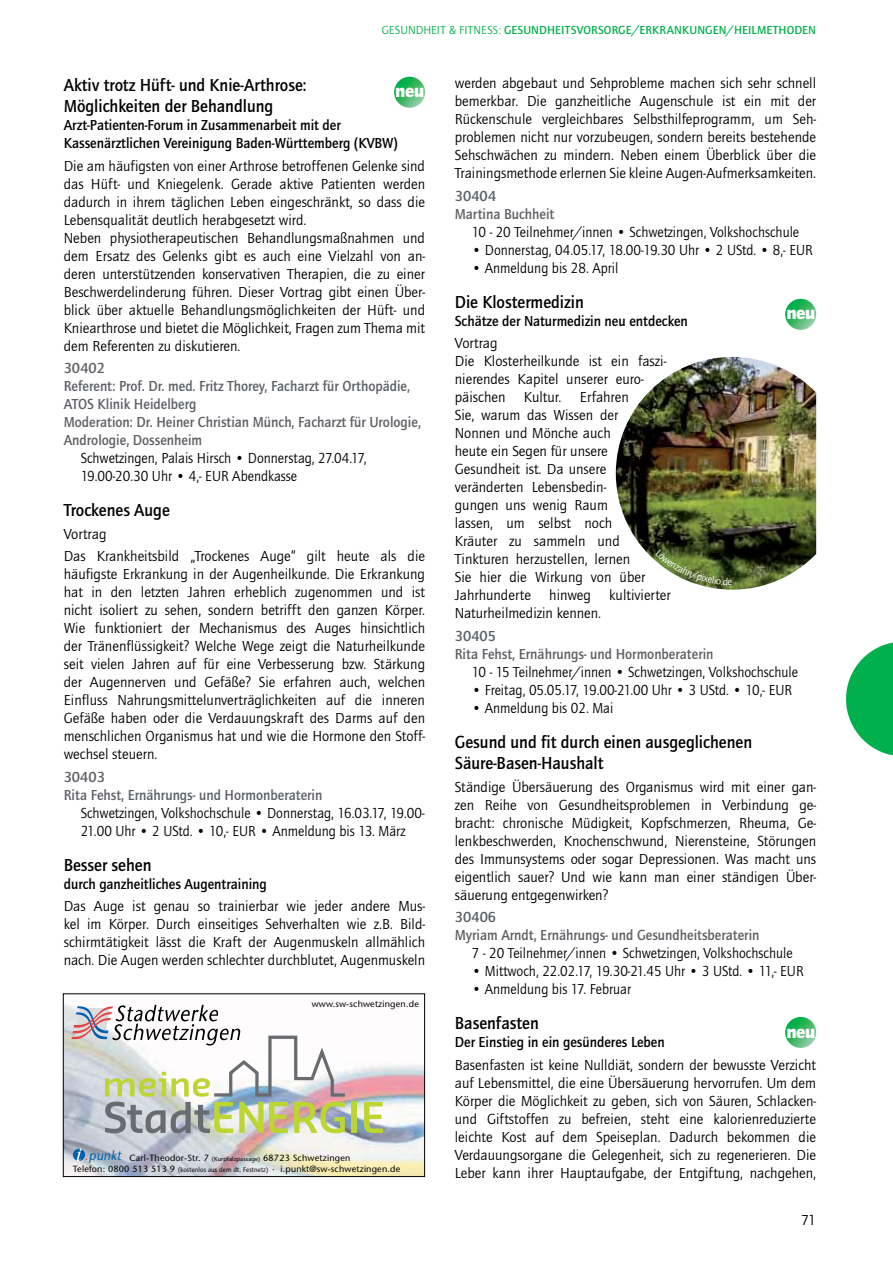
<style>
.page{position:relative;width:893px;height:1263px;background:#fff}
.page>*{position:absolute;margin:0;border:0;box-sizing:border-box;transform-origin:0 0}
.t1{font:900 18.75px "Quay Itc T";letter-spacing:-.02em;color:#fff}
.t2{font:700 18px/21.6px "Quay Itc T";color:#000;scale:.95 1}
.t3{font:15px/18px "Quay Itc T";color:#000;text-align:justify}
.t4{font:15px/18px "Quay Itc T";color:#000;scale:.95 1}
.t5{font:700 15px/18px "Quay Itc T";color:#5c5f64}
.t6{font:700 15px/18px "Quay Itc T";color:#000;scale:.95 1}
.t7{font:italic 13.35px "Stone Sans";color:#0060ae;scale:.88 1}
.t8{font:700 12px "Quay Itc T";letter-spacing:.005em;color:#00b04c}
.t9{font:9px/10.8px "Stone Sans";letter-spacing:.02em;color:#000}
.s1{font-weight:400}
.s2{color:#e34441}
.s3{font-size:6px}
.s4{font-size:6.75px}
</style>
<div class="page">
<svg style="left:846px;top:642px;width:47px;height:114px"></svg>
<img style="left:785px;top:1017px;width:31px;height:31px;border-radius:50%">
<img style="left:65px;top:1004px;width:358px;height:171px">
<div style="left:63px;top:994px;width:362px;height:183px;border:1px solid #000"></div>
<div style="left:73px;top:1149px;width:12px;height:12px;background:#0060ae;border-radius:50%"></div>
<svg style="left:77px;top:1149px;width:5px;height:12px"></svg>
<div style="left:351px;top:1102px;width:6px;height:31px;background:#bdd531"></div>
<svg style="left:364px;top:1102px;width:19px;height:31px"></svg>
<img style="left:71px;top:1005px;width:277px;height:128px">
<img style="left:785px;top:299px;width:31px;height:31px;border-radius:50%">
<img style="left:616px;top:357px;width:200px;height:233px">
<img style="left:394px;top:77px;width:31px;height:31px;border-radius:50%">
<svg style="left:655px;top:550px;width:77px;height:35px"></svg>
<p class="t8" style="left:382px;top:25px;width:436px"><span class="s1">GESUNDHEIT &amp; FITNESS:</span> GESUNDHEITSVORSORGE/ERKRANKUNGEN/HEILMETHODEN</p>
<p class="t2" style="left:64px;top:75px;width:257px">Aktiv trotz Hüft- und Knie-Arthrose:<br>Möglichkeiten der Behandlung</p>
<p class="t6" style="left:64px;top:117px;width:353px">Arzt-Patienten-Forum in Zusammenarbeit mit der<br>Kassenärztlichen Vereinigung Baden-Württemberg (KVBW)</p>
<p class="t3" style="left:64px;top:158px;width:363px;text-align:left">Die am häufigsten von einer Arthrose betroffenen Gelenke sind das Hüft- und Kniegelenk. Gerade aktive Patienten werden dadurch in ihrem täglichen Leben eingeschränkt, so dass die Lebensqualität deutlich herabgesetzt wird.<br>Neben physiotherapeutischen Behandlungsmaßnahmen und dem Ersatz des Gelenks gibt es auch eine Vielzahl von an&shy;deren unterstützenden konservativen Therapien, die zu einer Beschwerdelinderung führen. Dieser Vortrag gibt einen Über&shy;blick über aktuelle Behandlungsmöglichkeiten der Hüft- und Kniearthrose und bietet die Möglichkeit, Fragen zum Thema mit dem Referenten zu diskutieren.</p>
<p class="t5" style="left:64px;top:360px;width:359px">30402<br>Referent: Prof. Dr. med. Fritz Thorey, Facharzt für Orthopädie, ATOS Klinik Heidelberg<br>Moderation: Dr. Heiner Christian Münch, Facharzt für Urologie, Andrologie, Dossenheim</p>
<p class="t4" style="left:81px;top:450px;width:302px">Schwetzingen, Palais Hirsch • Donnerstag, 27.04.17,<br>19.00-20.30 Uhr • 4,- EUR Abendkasse</p>
<p class="t2" style="left:64px;top:500px;width:113px">Trockenes Auge</p>
<p class="t3" style="left:64px;top:524px;width:363px;line-height:22.5px">Vortrag<br>Das Krankheitsbild „Trockenes Auge“ gilt heute als die</p>
<p class="t3" style="left:64px;top:566px;width:363px">häufigste Erkrankung in der Augenheilkunde. Die Erkrankung hat in den letzten Jahren erheblich zugenommen und ist nicht isoliert zu sehen, sondern betrifft den ganzen Körper.<br>Wie funktioniert der Mechanismus des Auges hinsichtlich der Tränenflüssigkeit? Welche Wege zeigt die Naturheilkunde seit vielen Jahren auf für eine Verbesserung bzw. Stärkung der Augennerven und Gefäße? Sie erfahren auch, welchen Einfluss Nahrungsmittelunverträglichkeiten auf die inneren Gefäße haben oder die Verdauungskraft des Darms auf den menschlichen Organismus hat und wie die Hormone den Stoff&shy;wechsel steuern.</p>
<p class="t5" style="left:64px;top:768px;width:260px">30403<br>Rita Fehst, Ernährungs- und Hormonberaterin</p>
<p class="t4" style="left:81px;top:805px;width:363px">Schwetzingen, Volkshochschule • Donnerstag, 16.03.17, 19.00-<br>21.00 Uhr • 2 UStd. • 10,- EUR • Anmeldung bis 13. März</p>
<p class="t2" style="left:64px;top:855px;width:94px">Besser sehen</p>
<p class="t6" style="left:64px;top:875px;width:215px">durch ganzheitliches Augentraining</p>
<p class="t3" style="left:64px;top:898px;width:363px">Das Auge ist genau so trainierbar wie jeder andere Mus&shy;kel im Körper. Durch einseitiges Sehverhalten wie z.B. Bild&shy;schirmtätigkeit lässt die Kraft der Augenmuskeln all mählich nach. Die Augen werden schlechter durchblutet, Augenmuskeln</p>
<p class="t1" style="left:395px;top:80px;width:31px">neu</p>
<p class="t9" style="left:312px;top:999px;width:109px">www.sw-schwetzingen.de</p>
<p class="t7" style="left:85px;top:1150px;width:46px"><span class="s2">.</span>punkt</p>
<p class="t9" style="left:73px;top:1153px;width:329px;text-indent:57px">Carl-Theodor-Str. 7 <span class="s3">(Kurpfalzpassage)</span> 68723 Schwetzingen<br>Telefon: 0800 513 513 9 <span class="s4">(kostenlos aus dem dt. Festnetz)</span> · i.punkt@sw-schwetzingen.de</p>
<p class="t3" style="left:455px;top:76px;width:363px">werden abgebaut und Sehprobleme machen sich sehr schnell bemerkbar. Die ganzheitliche Augenschule ist ein mit der Rückenschule vergleichbares Selbsthilfeprogramm, um Seh&shy;problemen nicht nur vorzubeugen, sondern bereits be stehende Sehschwächen zu mindern. Neben einem Überblick über die Trainingsmethode erlernen Sie kleine Augen-Aufmerksamkeiten.</p>
<p class="t5" style="left:455px;top:188px;width:101px">30404<br>Martina Buchheit</p>
<p class="t4" style="left:472px;top:224px;width:346px">10 - 20 Teilnehmer/innen • Schwetzingen, Volkshochschule</p>
<p class="t4" style="left:472px;top:242px;width:360px">• Donnerstag, 04.05.17, 18.00-19.30 Uhr • 2 UStd. • 8,- EUR</p>
<p class="t4" style="left:472px;top:260px;width:156px">• Anmeldung bis 28. April</p>
<p class="t2" style="left:455px;top:292px;width:137px">Die Klostermedizin</p>
<p class="t6" style="left:455px;top:313px;width:247px">Schätze der Naturmedizin neu entdecken</p>
<p class="t3" style="left:455px;top:336px;width:217px;text-align:left">Vortrag<br>Die Klosterheilkunde ist ein faszi&shy;nierendes Kapitel unserer euro-<br>pä ischen Kultur. Erfahren<br>Sie, warum das Wissen der<br>Nonnen und Mönche auch<br>heute ein Segen für unsere<br>Ge sundheit ist. Da unsere veränderten Le bens be din-<br>gungen uns wenig Raum<br>lassen, um selbst noch<br>Kräuter zu sammeln und<br>Tink turen her zu stellen, lernen<br>Sie hier die Wir kung von über<br>Jahrhunderte hinweg kul tivierter<br>Natur heilmedizin kennen.</p>
<p class="t5" style="left:455px;top:628px;width:260px">30405<br>Rita Fehst, Ernährungs- und Hormonberaterin</p>
<p class="t4" style="left:472px;top:664px;width:345px">10 - 15 Teilnehmer/innen • Schwetzingen, Volkshochschule</p>
<p class="t4" style="left:472px;top:682px;width:339px">• Freitag, 05.05.17, 19.00-21.00 Uhr • 3 UStd. • 10,- EUR</p>
<p class="t4" style="left:472px;top:700px;width:150px">• Anmeldung bis 02. Mai</p>
<p class="t2" style="left:455px;top:732px;width:314px">Gesund und fit durch einen ausgeglichenen<br>Säure-Basen-Haushalt</p>
<p class="t3" style="left:455px;top:779px;width:363px">Ständige Übersäuerung des Organismus wird mit einer gan&shy;zen Reihe von Gesundheitsproblemen in Verbindung ge&shy;bracht: chronische Müdigkeit, Kopfschmerzen, Rheuma, Ge&shy;lenk beschwerden, Knochenschwund, Nierensteine, Störun gen des Immunsystems oder sogar Depressionen. Was macht uns eigentlich sauer? Und wie kann man einer ständigen Über&shy;säuerung entgegenwirken?</p>
<p class="t5" style="left:455px;top:909px;width:306px">30406<br>Myriam Arndt, Ernährungs- und Gesundheitsberaterin</p>
<p class="t4" style="left:472px;top:945px;width:339px">7 - 20 Teilnehmer/innen • Schwetzingen, Volkshochschule</p>
<p class="t4" style="left:472px;top:963px;width:351px">• Mittwoch, 22.02.17, 19.30-21.45 Uhr • 3 UStd. • 11,- EUR</p>
<p class="t4" style="left:472px;top:981px;width:169px">• Anmeldung bis 17. Februar</p>
<p class="t2" style="left:455px;top:1014px;width:90px">Basenfasten</p>
<p class="t6" style="left:455px;top:1034px;width:222px">Der Einstieg in ein gesünderes Leben</p>
<p class="t3" style="left:455px;top:1057px;width:363px">Basenfasten ist keine Nulldiät, sondern der bewusste Verzicht auf Lebensmittel, die eine Übersäuerung hervorrufen. Um dem Körper die Möglichkeit zu geben, sich von Säuren, Schlacken&shy;und Giftstoffen zu befreien, steht eine kalorienreduzierte leichte Kost auf dem Speiseplan. Dadurch bekommen die Verdauungsorgane die Gelegenheit, sich zu regenerieren. Die Leber kann ihrer Hauptaufgabe, der Entgiftung, nachgehen,</p>
<p class="t1" style="left:786px;top:302px;width:31px">neu</p>
<p class="t1" style="left:786px;top:1020px;width:31px">neu</p>
<p class="t3" style="left:801px;top:1212px;width:17px">71</p>
</div>
